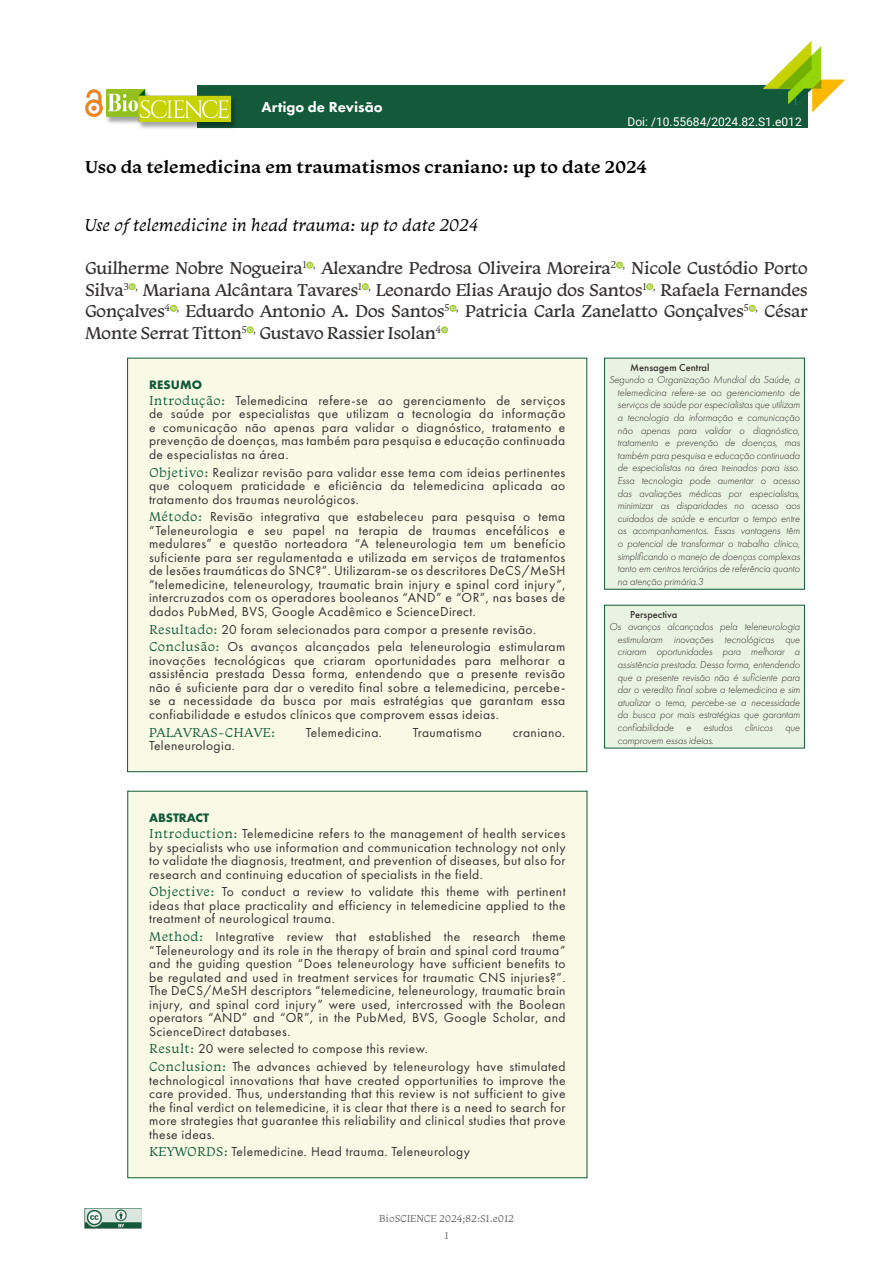
<style>
.page{position:relative;width:893px;height:1263px;background:#fff}
.page>*{position:absolute;margin:0;border:0;box-sizing:border-box;transform-origin:0 0}
.t1{font:18px/21.6px "Monarcha";letter-spacing:-.03em;color:#353231;text-align:justify}
.t2{font:600 18px "Monarcha";color:#000}
.t3{font:italic 18px "Monarcha";color:#000}
.t4{font:800 15px "Futura PT";color:#fff}
.t5{font:13.5px/13.5px "Futura PT";letter-spacing:.03em;color:#353231;text-align:justify}
.t6{font:13.5px "Monarcha";letter-spacing:.03em;color:#135a3a}
.t7{font:700 12.75px "Futura PT";letter-spacing:-.005em;color:#135a3a}
.t8{font:12px "Roboto";color:#fff}
.t9{font:italic 300 10.5px/12.6px "Futura PT";letter-spacing:-.01em;color:#353231;text-align:justify}
.t10{font:10.5px/17px "Monarcha";color:#646464;text-align:center}
.t11{font:500 10.5px "Futura PT";color:#353231}
.s1{font-family:"Monarcha";color:#135a3a}
</style>
<div class="page">
<div style="left:128px;top:791px;width:459px;height:387px;background:#f9fae5"></div>
<div style="left:128px;top:358px;width:459px;height:414px;background:#f9fae5"></div>
<div style="left:198px;top:85px;width:610px;height:43px;background:#135a3a"></div>
<img style="left:764px;top:40px;width:81px;height:73px">
<div style="left:105px;top:90px;width:133px;height:41px;background:#000;opacity:.35"></div>
<img style="left:106px;top:90px;width:124px;height:32px">
<div style="left:306px;top:262px;width:7px;height:7px;background:#a6ce39;border-radius:50%"></div>
<svg style="left:308px;top:263px;width:4px;height:4px"></svg>
<svg style="left:616px;top:262px;width:7px;height:7px"></svg>
<svg style="left:618px;top:263px;width:4px;height:4px"></svg>
<svg style="left:129px;top:283px;width:7px;height:7px"></svg>
<svg style="left:130px;top:284px;width:4px;height:4px"></svg>
<svg style="left:362px;top:283px;width:7px;height:7px"></svg>
<svg style="left:364px;top:284px;width:3px;height:4px"></svg>
<svg style="left:646px;top:283px;width:7px;height:7px"></svg>
<svg style="left:648px;top:284px;width:4px;height:4px"></svg>
<div style="left:170px;top:305px;width:7px;height:7px;background:#a6ce39;border-radius:50%"></div>
<svg style="left:172px;top:306px;width:4px;height:4px"></svg>
<div style="left:449px;top:305px;width:7px;height:7px;background:#a6ce39;border-radius:50%"></div>
<svg style="left:451px;top:306px;width:4px;height:4px"></svg>
<svg style="left:749px;top:305px;width:7px;height:7px"></svg>
<svg style="left:750px;top:306px;width:4px;height:4px"></svg>
<svg style="left:247px;top:326px;width:7px;height:7px"></svg>
<svg style="left:248px;top:328px;width:4px;height:3px"></svg>
<svg style="left:441px;top:326px;width:7px;height:7px"></svg>
<svg style="left:443px;top:328px;width:4px;height:3px"></svg>
<img style="left:85px;top:90px;width:17px;height:27px">
<img style="left:85px;top:1208px;width:57px;height:21px">
<div style="left:605px;top:358px;width:199px;height:231px;background:#e9f3e2"></div>
<div style="left:604px;top:358px;width:201px;height:231px;border:1px solid #135a3a"></div>
<div style="left:605px;top:605px;width:199px;height:143px;background:#e9f3e2"></div>
<div style="left:604px;top:605px;width:201px;height:143px;border:1px solid #135a3a"></div>
<p class="t4" style="left:262px;top:98px;width:123px">Artigo de Revisão</p>
<p class="t8" style="left:628px;top:114px;width:176px">Doi: /10.55684/2024.82.S1.e012</p>
<h1 class="t2" style="left:85px;top:155px;width:564px">Uso da telemedicina em traumatismos craniano: up to date 2024</h1>
<h1 class="t3" style="left:85px;top:214px;width:395px">Use of telemedicine in head trauma: up to date 2024</h1>
<p class="t1" style="left:85px;top:257px;width:724px">Guilherme Nobre Nogueira<sup>1</sup> <sup>,</sup> Alexandre Pedrosa Oliveira Moreira<sup>2</sup> <sup>,</sup> Nicole Custódio Porto Silva<sup>3</sup> <sup>,</sup> Mariana Alcântara Tavares<sup>1</sup> <sup>,</sup> Leonardo Elias Araujo dos Santos<sup>1</sup> <sup>,</sup> Rafaela Fernandes Gonçalves<sup>4</sup> <sup>,</sup> Eduardo Antonio A. Dos Santos<sup>5</sup> <sup>,</sup> Patricia Carla Zanelatto Gonçalves<sup>5</sup> <sup>,</sup> César Monte Serrat Titton<sup>5</sup> <sup>,</sup> Gustavo Rassier Isolan<sup>4</sup></p>
<p class="t7" style="left:149px;top:377px;width:55px">RESUMO</p>
<p class="t5" style="left:149px;top:394px;width:418px"><span class="s1">Introdução:</span> Telemedicina refere-se ao gerenciamento de serviços de saúde por especialistas que utilizam a tecnologia da informação e comunicação não apenas para validar o diagnóstico, tratamento e prevenção de doenças, mas também para pesquisa e educação continuada de especialistas na área.</p>
<p class="t5" style="left:149px;top:465px;width:418px"><span class="s1">Objetivo:</span> Realizar revisão para validar esse tema com ideias pertinentes que coloquem praticidade e eficiência da telemedicina aplicada ao tratamento dos traumas neurológicos.</p>
<p class="t5" style="left:149px;top:510px;width:418px"><span class="s1">Método:</span> Revisão integrativa que estabeleceu para pesquisa o tema “Teleneurologia e seu papel na terapia de traumas encefálicos e medulares” e questão norteadora “A teleneurologia tem um benefício suficiente para ser regulamentada e utilizada em serviços de tratamentos de lesões traumáticas do SNC?”. Utilizaram-se os descritores DeCS/MeSH “telemedicine, teleneurology, traumatic brain injury e spinal cord injury”, intercruzados com os operadores booleanos “AND” e “OR”, nas bases de dados PubMed, BVS, Google Acadêmico e ScienceDirect.</p>
<p class="t5" style="left:149px;top:620px;width:418px;line-height:17.7px"><span class="s1">Resultado:</span> 20 foram selecionados para compor a presente revisão.<br><span class="s1">Conclusão:</span> Os avanços alcançados pela teleneurologia estimularam</p>
<p class="t5" style="left:149px;top:654px;width:418px">inovações tecnológicas que criaram oportunidades para melhorar a assistência prestada Dessa forma, entendendo que a presente revisão não é suficiente para dar o veredito final sobre a telemedicina, percebe&shy;se a necessidade da busca por mais estratégias que garantam essa confiabilidade e estudos clínicos que comprovem essas ideias.</p>
<p class="t6" style="left:149px;top:723px;width:128px">PALAVRAS-CHAVE:</p>
<p class="t5" style="left:306px;top:725px;width:78px">Telemedicina.</p>
<p class="t5" style="left:413px;top:725px;width:71px">Traumatismo</p>
<p class="t5" style="left:513px;top:725px;width:54px">craniano.</p>
<p class="t5" style="left:149px;top:739px;width:87px">Teleneurologia.</p>
<p class="t7" style="left:149px;top:810px;width:61px">ABSTRACT</p>
<p class="t5" style="left:149px;top:827px;width:418px"><span class="s1">Introduction:</span> Telemedicine refers to the management of health services by specialists who use information and communication technology not only to validate the diagnosis, treatment, and prevention of diseases, but also for research and continuing education of specialists in the field.</p>
<p class="t5" style="left:149px;top:885px;width:418px"><span class="s1">Objective:</span> To conduct a review to validate this theme with pertinent ideas that place practicality and efficiency in telemedicine applied to the treatment of neurological trauma.</p>
<p class="t5" style="left:149px;top:930px;width:418px"><span class="s1">Method:</span> Integrative review that established the research theme “Teleneurology and its role in the therapy of brain and spinal cord trauma” and the guiding question “Does teleneurology have sufficient benefits to be regulated and used in treatment services for traumatic CNS injuries?”.<br>The DeCS/MeSH descriptors “telemedicine, teleneurology, traumatic brain injury, and spinal cord injury” were used, intercrossed with the Boolean operators “AND” and “OR”, in the PubMed, BVS, Google Scholar, and ScienceDirect databases.</p>
<p class="t5" style="left:149px;top:1040px;width:418px;line-height:17.7px"><span class="s1">Result:</span> 20 were selected to compose this review.<br><span class="s1">Conclusion:</span> The advances achieved by teleneurology have stimulated</p>
<p class="t5" style="left:149px;top:1073px;width:418px">technological innovations that have created opportunities to improve the care provided. Thus, understanding that this review is not sufficient to give the final verdict on telemedicine, it is clear that there is a need to search for more strategies that guarantee this reliability and clinical studies that prove these ideas.</p>
<p class="t5" style="left:149px;top:1145px;width:322px"><span class="s1">KEYWORDS:</span> Telemedicine. Head trauma. Teleneurology</p>
<p class="t10" style="left:379px;top:1210px;width:136px">BioSCIENCE 2024;82:S1.e012<br>1</p>
<p class="t11" style="left:630px;top:361px;width:81px">Mensagem Central</p>
<p class="t9" style="left:617px;top:373px;width:184px;text-indent:-9px">Segundo a Organização Mundial da Saúde, a telemedicina refere-se ao gerenciamento de serviços de saúde por especialistas que utilizam a tecnologia da informação e comunicação não apenas para validar o diagnóstico, tratamento e prevenção de doenças, mas também para pesquisa e educação continuada de especialistas na área treinados para isso.<br>Essa tecnologia pode aumentar o acesso das avaliações médicas por especialistas, minimizar as disparidades no acesso aos cuidados de saúde e encurtar o tempo entre os acompanhamentos. Essas vantagens têm o potencial de transformar o trabalho clínico, simplificando o manejo de doenças complexas tanto em centros terciários de referência quanto na atenção primária.3</p>
<p class="t11" style="left:630px;top:608px;width:49px">Perspectiva</p>
<p class="t9" style="left:617px;top:620px;width:184px;text-indent:-9px">Os avanços alcançados pela teleneurologia estimularam inovações tecnológicas que criaram oportunidades para melhorar a assistência prestada. Dessa forma, entendendo que a presente revisão não é suficiente para dar o veredito final sobre a telemedicina e sim atualizar o tema, percebe-se a necessidade da busca por mais estratégias que garantam confiabilidade e estudos clínicos que comprovem essas ideias.</p>
</div>
